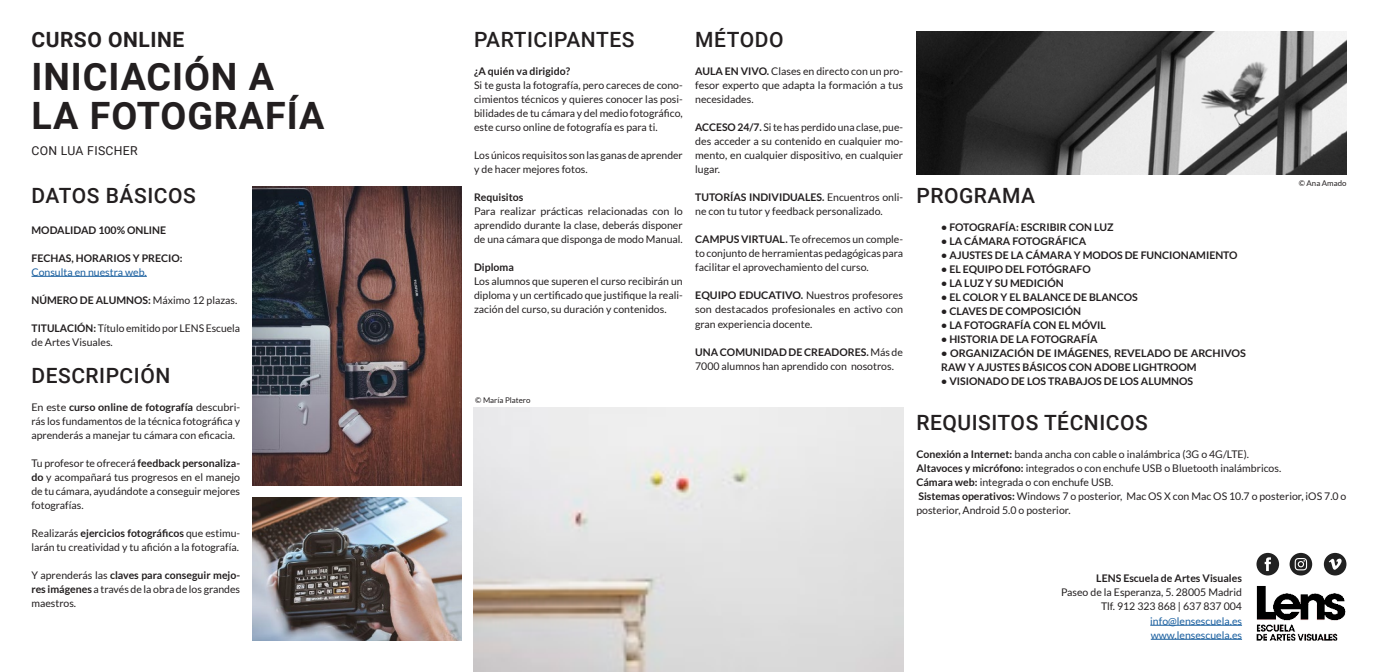
<style>
.page{position:relative;width:1378px;height:672px;background:#fff}
.page>*{position:absolute;margin:0;border:0;box-sizing:border-box;transform-origin:0 0}
.t1{font:700 37.62px "Roboto";letter-spacing:.025em;color:#231f20}
.t2{font:500 21px "Roboto";letter-spacing:.025em;color:#231f20}
.t3{font:700 21px "Roboto";letter-spacing:.025em;color:#231f20}
.t4{font:12.25px "Roboto";letter-spacing:.025em;color:#231f20}
.t5{font:10.5px/14px "Lato";color:#231f20;text-align:justify}
.t6{font:700 10.5px/14px "Lato";color:#231f20}
.t7{font:10.5px "Lato";color:#175d9e}
.t8{font:7.88px "Lato";color:#231f20}
.s1{font-weight:400}
.s2{font-weight:700}
</style>
<div class="page">
<img style="left:1256px;top:586px;width:90px;height:54px">
<img style="left:474px;top:407px;width:428px;height:264px">
<hr style="left:32px;top:276px;width:115px;height:1px;background:#175d9e">
<img style="left:253px;top:497px;width:208px;height:143px">
<svg style="left:1289px;top:552px;width:22px;height:23px"></svg>
<svg style="left:1294px;top:557px;width:12px;height:13px"></svg>
<svg style="left:1323px;top:552px;width:23px;height:23px"></svg>
<svg style="left:1328px;top:558px;width:13px;height:11px"></svg>
<div style="left:1256px;top:552px;width:22px;height:23px;background:#212121;border-radius:11px"></div>
<svg style="left:1264px;top:557px;width:6px;height:13px"></svg>
<hr style="left:1150px;top:624px;width:91px;height:1px;background:#175d9e">
<hr style="left:1150px;top:638px;width:91px;height:1px;background:#175d9e">
<img style="left:253px;top:187px;width:208px;height:298px">
<img style="left:916px;top:32px;width:430px;height:142px">
<p class="t3" style="left:31px;top:25px;width:154px">CURSO ONLINE</p>
<p class="t1" style="left:32px;top:50px;width:244px">INICIACIÓN A</p>
<p class="t1" style="left:32px;top:89px;width:294px">LA FOTOGRAFÍA</p>
<p class="t4" style="left:32px;top:142px;width:108px">CON LUA FISCHER</p>
<p class="t2" style="left:32px;top:180px;width:166px">DATOS BÁSICOS</p>
<p class="t6" style="left:32px;top:222px;width:136px">MODALIDAD 100% ONLINE</p>
<p class="t6" style="left:32px;top:250px;width:153px">FECHAS, HORARIOS Y PRECIO:</p>
<p class="t7" style="left:32px;top:266px;width:117px">Consulta en nuestra web.</p>
<p class="t6" style="left:32px;top:292px;width:207px">NÚMERO DE ALUMNOS: <span class="s1">Máximo 12 plazas.</span></p>
<p class="t5" style="left:32px;top:320px;width:210px"><span class="s2">TITULACIÓN:</span> Título emitido por LENS Escuela de Artes Visuales.</p>
<p class="t2" style="left:32px;top:360px;width:140px">DESCRIPCIÓN</p>
<p class="t5" style="left:31px;top:400px;width:210px">En este <span class="s2">curso online de fotografía</span> descubri&shy;rás los fundamentos de la técnica fotográfica y aprenderás a manejar tu cámara con eficacia.</p>
<p class="t5" style="left:31px;top:456px;width:210px">Tu profesor te ofrecerá <span class="s2">feedback personaliza&shy;do</span> y acompañará tus progresos en el manejo de tu cámara, ayudándote a conseguir mejores fotografías.</p>
<p class="t5" style="left:31px;top:526px;width:210px">Realizarás <span class="s2">ejercicios fotográficos</span> que estimu&shy;larán tu creatividad y tu afición a la fotografía.</p>
<p class="t5" style="left:31px;top:568px;width:210px">Y aprenderás las <span class="s2">claves para conseguir mejo&shy;res imágenes</span> a través de la obra de los grandes maestros.</p>
<p class="t2" style="left:474px;top:25px;width:162px">PARTICIPANTES</p>
<p class="t6" style="left:474px;top:64px;width:97px">¿A quién va dirigido?</p>
<p class="t5" style="left:474px;top:78px;width:210px">Si te gusta la fotografía, pero careces de cono&shy;cimientos técnicos y quieres conocer las posi&shy;bilidades de tu cámara y del medio fotográfico, este curso online de fotografía es para ti.</p>
<p class="t5" style="left:474px;top:148px;width:210px">Los únicos requisitos son las ganas de aprender y de hacer mejores fotos.</p>
<p class="t6" style="left:474px;top:190px;width:51px">Requisitos</p>
<p class="t5" style="left:474px;top:204px;width:210px">Para realizar prácticas relacionadas con lo aprendido durante la clase, deberás disponer de una cámara que disponga de modo Manual.</p>
<p class="t6" style="left:474px;top:260px;width:41px">Diploma</p>
<p class="t5" style="left:474px;top:274px;width:210px">Los alumnos que superen el curso recibirán un diploma y un certificado que justifique la reali&shy;zación del curso, su duración y contenidos.</p>
<p class="t8" style="left:475px;top:395px;width:57px">© María Platero</p>
<p class="t2" style="left:695px;top:25px;width:90px">MÉTODO</p>
<p class="t5" style="left:695px;top:64px;width:209px"><span class="s2">AULA EN VIVO.</span> Clases en directo con un pro&shy;fesor experto que adapta la formación a tus necesidades.</p>
<p class="t5" style="left:695px;top:120px;width:209px"><span class="s2">ACCESO 24/7.</span> Si te has perdido una clase, pue&shy;des acceder a su contenido en cualquier mo&shy;mento, en cualquier dispositivo, en cualquier lugar.</p>
<p class="t5" style="left:695px;top:190px;width:209px"><span class="s2">TUTORÍAS INDIVIDUALES.</span> Encuentros onli&shy;ne con tu tutor y feedback personalizado.</p>
<p class="t5" style="left:695px;top:232px;width:209px"><span class="s2">CAMPUS VIRTUAL.</span> Te ofrecemos un comple&shy;to conjunto de herramientas pedagógicas para facilitar el aprovechamiento del curso.</p>
<p class="t5" style="left:695px;top:288px;width:209px"><span class="s2">EQUIPO EDUCATIVO.</span> Nuestros profesores son destacados profesionales en activo con gran experiencia docente.</p>
<p class="t5" style="left:695px;top:344px;width:209px"><span class="s2">UNA COMUNIDAD DE CREADORES.</span> Más de<br>7000 alumnos han aprendido con nosotros.</p>
<p class="t2" style="left:916px;top:180px;width:120px">PROGRAMA</p>
<p class="t6" style="left:941px;top:219px;width:174px">• FOTOGRAFÍA: ESCRIBIR CON LUZ</p>
<p class="t6" style="left:941px;top:233px;width:146px">• LA CÁMARA FOTOGRÁFICA</p>
<p class="t6" style="left:941px;top:247px;width:298px">• AJUSTES DE LA CÁMARA Y MODOS DE FUNCIONAMIENTO</p>
<p class="t6" style="left:941px;top:261px;width:151px">• EL EQUIPO DEL FOTÓGRAFO</p>
<p class="t6" style="left:941px;top:275px;width:124px">• LA LUZ Y SU MEDICIÓN</p>
<p class="t6" style="left:941px;top:289px;width:198px">• EL COLOR Y EL BALANCE DE BLANCOS</p>
<p class="t6" style="left:941px;top:303px;width:141px">• CLAVES DE COMPOSICIÓN</p>
<p class="t6" style="left:941px;top:317px;width:166px">• LA FOTOGRAFÍA CON EL MÓVIL</p>
<p class="t6" style="left:941px;top:331px;width:158px">• HISTORIA DE LA FOTOGRAFÍA</p>
<p class="t6" style="left:941px;top:345px;width:306px">• ORGANIZACIÓN DE IMÁGENES, REVELADO DE ARCHIVOS<br>RAW Y AJUSTES BÁSICOS CON ADOBE LIGHTROOM</p>
<p class="t6" style="left:941px;top:373px;width:253px">• VISIONADO DE LOS TRABAJOS DE LOS ALUMNOS</p>
<p class="t2" style="left:916px;top:408px;width:233px">REQUISITOS TÉCNICOS</p>
<p class="t8" style="left:1298px;top:178px;width:49px">© Ana Amado</p>
<p class="t5" style="left:916px;top:447px;width:334px"><span class="s2">Conexión a Internet:</span> banda ancha con cable o inalámbrica (3G o 4G/LTE).</p>
<p class="t5" style="left:916px;top:461px;width:366px"><span class="s2">Altavoces y micrófono:</span> integrados o con enchufe USB o Bluetooth inalámbricos.</p>
<p class="t5" style="left:916px;top:475px;width:198px"><span class="s2">Cámara web:</span> integrada o con enchufe USB.</p>
<p class="t5" style="left:916px;top:489px;width:431px"><span class="s2">Sistemas operativos:</span> Windows 7 o posterior, Mac OS X con Mac OS 10.7 o posterior, iOS 7.0 o posterior, Android 5.0 o posterior.</p>
<p class="t6" style="left:1096px;top:571px;width:147px">LENS Escuela de Artes Visuales</p>
<p class="t5" style="left:1060px;top:585px;width:182px">Paseo de la Esperanza, 5. 28005 Madrid</p>
<p class="t5" style="left:1100px;top:599px;width:142px">Tlf. 912 323 868 | 637 837 004</p>
<p class="t7" style="left:1150px;top:614px;width:93px">info@lensescuela.es</p>
<p class="t7" style="left:1150px;top:628px;width:93px">www.lensescuela.es</p>
</div>
